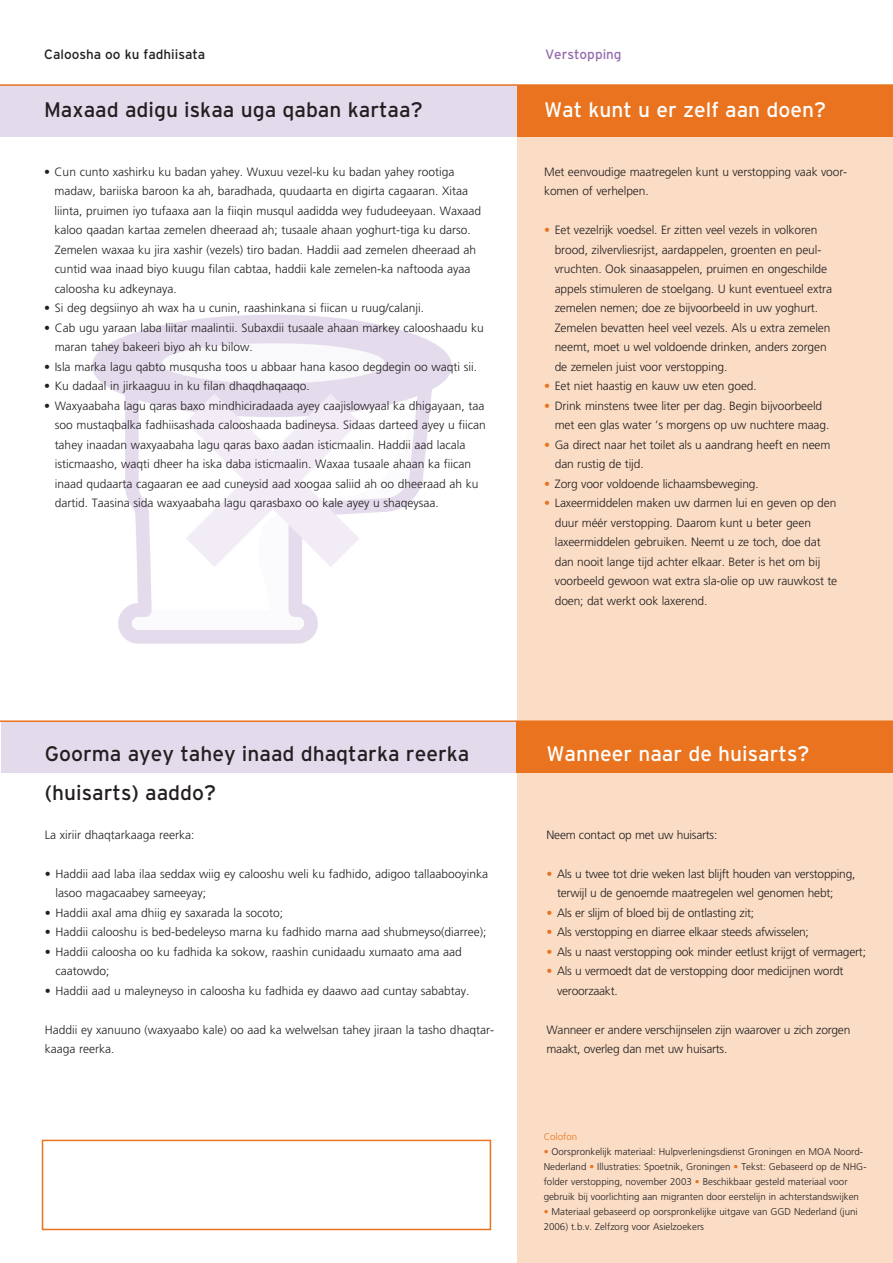
<style>
.page{position:relative;width:893px;height:1263px;background:#fff}
.page>*{position:absolute;margin:0;border:0;box-sizing:border-box;transform-origin:0 0}
.t1{font:21px/39px "Interstate";color:#231f20}
.t2{font:21px "Interstate";color:#fff}
.t3{font:13.5px "Interstate";color:#231f20}
.t4{font:13.5px "Interstate";color:#956cae}
.t5{font:300 12px/19.5px "Frutiger";color:#231f20}
.t6{font:300 12px/19.5px "Frutiger";letter-spacing:-.02em;color:#231f20}
.t7{font:300 9.75px/15px "Frutiger";color:#231f20}
.t8{font:300 9.75px "Frutiger";color:#e9731e}
.s1{color:#e9731e}
</style>
<div class="page">
<img style="left:92px;top:314px;width:360px;height:330px">
<div style="left:517px;top:88px;width:376px;height:1175px;background:#fbddc5"></div>
<div style="left:0;top:85px;width:518px;height:51px;background:#e3daec"></div>
<div style="left:517px;top:85px;width:376px;height:51px;background:#e9731e"></div>
<hr style="left:0;top:84px;width:893px;height:2px;background:#e9731e">
<div style="left:1px;top:721px;width:517px;height:51px;background:#e3daec"></div>
<div style="left:517px;top:721px;width:376px;height:51px;background:#e9731e"></div>
<hr style="left:0;top:720px;width:893px;height:2px;background:#e9731e">
<div style="left:42px;top:1140px;width:449px;height:90px;border:2px solid #e9731e"></div>
<p class="t3" style="left:44px;top:46px;width:163px">Caloosha oo ku fadhiisata</p>
<p class="t4" style="left:545px;top:46px;width:78px">Verstopping</p>
<h1 class="t1" style="left:44px;top:90px;width:380px">Maxaad adigu iskaa uga qaban kartaa?</h1>
<h1 class="t2" style="left:544px;top:98px;width:283px">Wat kunt u er zelf aan doen?</h1>
<p class="t5" style="left:55px;top:162px;width:428px;text-indent:-11px">• Cun cunto xashirku ku badan yahey. Wuxuu vezel-ku ku badan yahey rootiga madaw, bariiska baroon ka ah, baradhada, quudaarta en digirta cagaaran. Xitaa liinta, pruimen iyo tufaaxa aan la fiiqin musqul aadidda wey fududeeyaan. Waxaad kaloo qaadan kartaa zemelen dheeraad ah; tusaale ahaan yoghurt-tiga ku darso.<br>Zemelen waxaa ku jira xashir (vezels) tiro badan. Haddii aad zemelen dheeraad ah cuntid waa inaad biyo kuugu filan cabtaa, haddii kale zemelen-ka naftooda ayaa caloosha ku adkeynaya.</p>
<p class="t5" style="left:44px;top:298px;width:382px">• Si deg degsiinyo ah wax ha u cunin, raashinkana si fiican u ruug/calanji.</p>
<p class="t5" style="left:55px;top:318px;width:431px;text-indent:-11px">• Cab ugu yaraan laba liitar maalintii. Subaxdii tusaale ahaan markey calooshaadu ku maran tahey bakeeri biyo ah ku bilow.</p>
<p class="t5" style="left:44px;top:357px;width:435px">• Isla marka lagu qabto musqusha toos u abbaar hana kasoo degdegin oo waqti sii.</p>
<p class="t5" style="left:44px;top:376px;width:267px">• Ku dadaal in jirkaaguu in ku filan dhaqdhaqaaqo.</p>
<p class="t5" style="left:55px;top:396px;width:433px;text-indent:-11px">• Waxyaabaha lagu qaras baxo mindhiciradaada ayey caajislowyaal ka dhigayaan, taa soo mustaqbalka fadhiisashada calooshaada badineysa. Sidaas darteed ayey u fiican tahey inaadan waxyaabaha lagu qaras baxo aadan isticmaalin. Haddii aad lacala isticmaasho, waqti dheer ha iska daba isticmaalin. Waxaa tusaale ahaan ka fiican inaad qudaarta cagaaran ee aad cuneysid aad xoogaa saliid ah oo dheeraad ah ku dartid. Taasina sida waxyaabaha lagu qarasbaxo oo kale ayey u shaqeysaa.</p>
<p class="t5" style="left:544px;top:162px;width:305px">Met eenvoudige maatregelen kunt u verstopping vaak voor&shy;komen of verhelpen.</p>
<p class="t5" style="left:555px;top:220px;width:279px;text-indent:-11px"><span class="s1">•</span> Eet vezelrijk voedsel. Er zitten veel vezels in volkoren brood, zilvervliesrijst, aardappelen, groenten en peul&shy;vruchten. Ook sinaasappelen, pruimen en ongeschilde appels stimuleren de stoelgang. U kunt eventueel extra zemelen nemen; doe ze bijvoorbeeld in uw yoghurt.<br>Zemelen bevatten heel veel vezels. Als u extra zemelen neemt, moet u wel voldoende drinken, anders zorgen de zemelen juist voor verstopping.</p>
<p class="t5" style="left:544px;top:376px;width:214px"><span class="s1">•</span> Eet niet haastig en kauw uw eten goed.</p>
<p class="t5" style="left:555px;top:396px;width:276px;text-indent:-11px"><span class="s1">•</span> Drink minstens twee liter per dag. Begin bijvoorbeeld met een glas water ’s morgens op uw nuchtere maag.</p>
<p class="t5" style="left:555px;top:435px;width:277px;text-indent:-11px"><span class="s1">•</span> Ga direct naar het toilet als u aandrang heeft en neem dan rustig de tijd.</p>
<p class="t5" style="left:544px;top:474px;width:216px"><span class="s1">•</span> Zorg voor voldoende lichaamsbeweging.</p>
<p class="t5" style="left:555px;top:493px;width:284px;text-indent:-11px"><span class="s1">•</span> Laxeermiddelen maken uw darmen lui en geven op den duur méér verstopping. Daarom kunt u beter geen laxeermiddelen gebruiken. Neemt u ze toch, doe dat dan nooit lange tijd achter elkaar. Beter is het om bij voorbeeld gewoon wat extra sla-olie op uw rauwkost te doen; dat werkt ook laxerend.</p>
<h1 class="t1" style="left:45px;top:733px;width:426px">Goorma ayey tahey inaad dhaqtarka reerka (huisarts) aaddo?</h1>
<h1 class="t2" style="left:546px;top:741px;width:265px">Wanneer naar de huisarts?</h1>
<p class="t6" style="left:546px;top:825px;width:172px">Neem contact op met uw huisarts:</p>
<p class="t6" style="left:557px;top:864px;width:300px;text-indent:-11px"><span class="s1">•</span> Als u twee tot drie weken last blijft houden van verstopping, terwijl u de genoemde maatregelen wel genomen hebt;</p>
<p class="t6" style="left:546px;top:903px;width:209px"><span class="s1">•</span> Als er slijm of bloed bij de ontlasting zit;</p>
<p class="t6" style="left:546px;top:922px;width:264px"><span class="s1">•</span> Als verstopping en diarree elkaar steeds afwisselen;</p>
<p class="t6" style="left:546px;top:942px;width:321px"><span class="s1">•</span> Als u naast verstopping ook minder eetlust krijgt of vermagert;</p>
<p class="t6" style="left:557px;top:961px;width:288px;text-indent:-11px"><span class="s1">•</span> Als u vermoedt dat de verstopping door medicijnen wordt veroorzaakt.</p>
<p class="t6" style="left:546px;top:1020px;width:305px">Wanneer er andere verschijnselen zijn waarover u zich zorgen maakt, overleg dan met uw huisarts.</p>
<p class="t5" style="left:45px;top:825px;width:151px">La xiriir dhaqtarkaaga reerka:</p>
<p class="t5" style="left:55px;top:864px;width:434px;text-indent:-11px">• Haddii aad laba ilaa seddax wiig ey calooshu weli ku fadhido, adigoo tallaabooyinka lasoo magacaabey sameeyay;</p>
<p class="t5" style="left:45px;top:903px;width:240px">• Haddii axal ama dhiig ey saxarada la socoto;</p>
<p class="t5" style="left:45px;top:922px;width:443px">• Haddii calooshu is bed-bedeleyso marna ku fadhido marna aad shubmeyso(diarree);</p>
<p class="t5" style="left:55px;top:942px;width:408px;text-indent:-11px">• Haddii caloosha oo ku fadhida ka sokow, raashin cunidaadu xumaato ama aad caatowdo;</p>
<p class="t5" style="left:45px;top:981px;width:426px">• Haddii aad u maleyneyso in caloosha ku fadhida ey daawo aad cuntay sababtay.</p>
<p class="t5" style="left:45px;top:1020px;width:451px">Haddii ey xanuuno (waxyaabo kale) oo aad ka welwelsan tahey jiraan la tasho dhaqtar&shy;kaaga reerka.</p>
<p class="t8" style="left:544px;top:1131px;width:35px">Colofon</p>
<p class="t7" style="left:544px;top:1144px;width:324px"><span class="s1">•</span> Oorspronkelijk materiaal: Hulpverleningsdienst Groningen en MOA Noord-Nederland <span class="s1">•</span> Illustraties: Spoetnik, Groningen <span class="s1">•</span> Tekst: Gebaseerd op de NHG&shy;folder verstopping, november 2003 <span class="s1">•</span> Beschikbaar gesteld materiaal voor gebruik bij voorlichting aan migranten door eerstelijn in achterstandswijken</p>
<p class="t7" style="left:544px;top:1204px;width:315px"><span class="s1">•</span> Materiaal gebaseerd op oorspronkelijke uitgave van GGD Nederland (juni<br>2006) t.b.v. Zelfzorg voor Asielzoekers</p>
</div>
